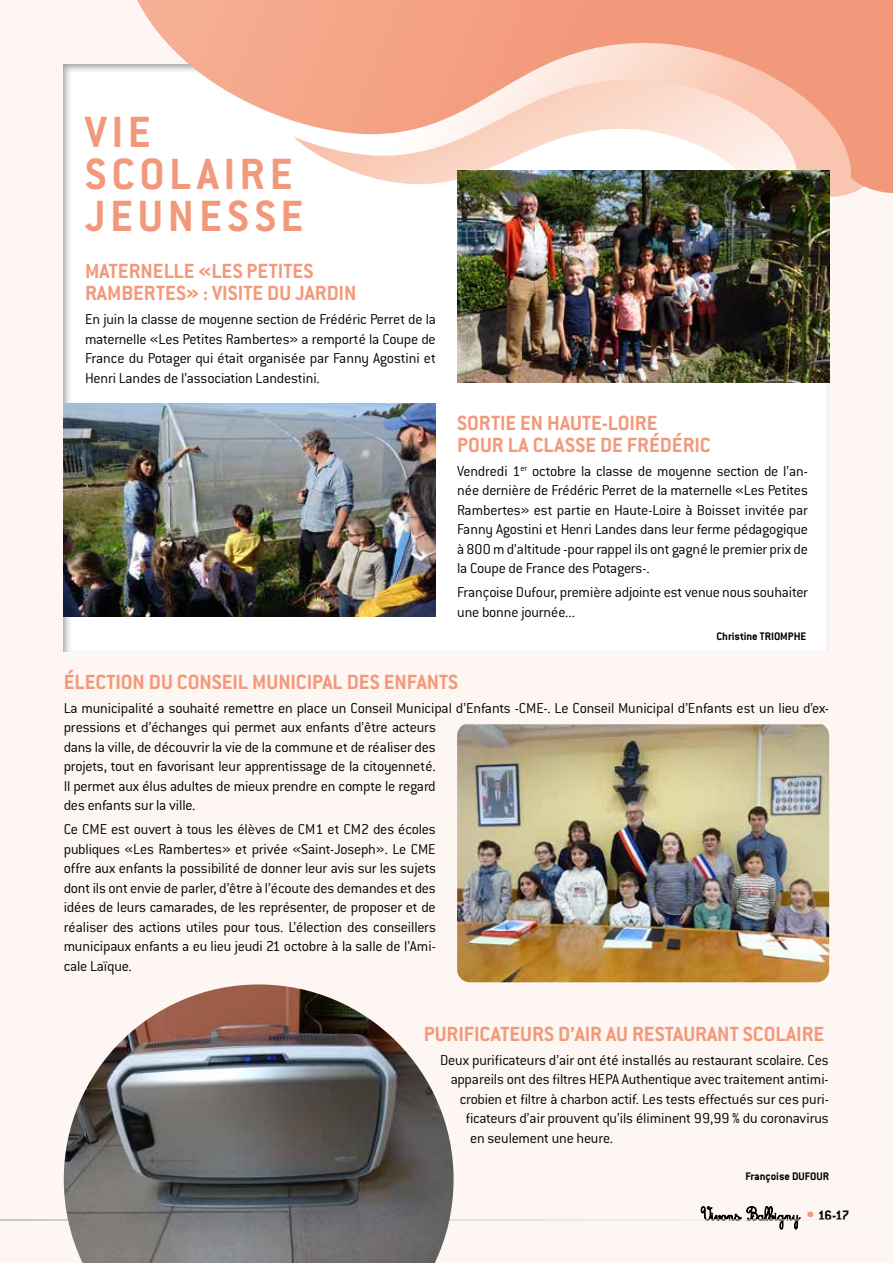
<style>
.page{position:relative;width:893px;height:1263px;background:#fef6f2}
.page>*{position:absolute;margin:0;border:0;box-sizing:border-box;transform-origin:0 0}
.t1{font:700 48px/42px "Conduit ITC";letter-spacing:.1em;color:#f3997b}
.t2{font:700 22.5px/22.5px "Conduit ITC";color:#f3997b}
.t3{font:300 15.75px/19.5px "Conduit ITC";letter-spacing:-.015em;color:#000;text-align:justify}
.t4{font:700 15px "Conduit ITC";color:#000}
.t5{font:700 12px "Conduit ITC";color:#000}
.s1{font-size:18px;color:#f3997b}
</style>
<div class="page">
<div style="left:62px;top:62px;width:768px;height:591px;background:#fff"></div>
<svg style="left:700px;top:1206px;width:101px;height:24px"></svg>
<hr style="left:0;top:1219px;width:893px;height:1px;background:#fff">
<svg style="left:137px;top:0;width:756px;height:193px"></svg>
<img style="left:457px;top:170px;width:372px;height:213px">
<img style="left:64px;top:404px;width:372px;height:213px">
<img style="left:457px;top:724px;width:372px;height:258px">
<img style="left:64px;top:984px;width:390px;height:279px">
<h1 class="t1" style="left:85px;top:110px;width:220px">VIE<br>SCOLAIRE<br>JEUNESSE</h1>
<h2 class="t2" style="left:85px;top:259px;width:273px">MATERNELLE «LES PETITES<br>RAMBERTES» : VISITE DU JARDIN</h2>
<p class="t3" style="left:85px;top:310px;width:352px">En juin la classe de moyenne section de Frédéric Perret de la maternelle «Les Petites Rambertes» a remporté la Coupe de France du Potager qui était organisée par Fanny Agostini et Henri Landes de l’association Landestini.</p>
<h2 class="t2" style="left:457px;top:411px;width:255px">SORTIE EN HAUTE-LOIRE<br>POUR LA CLASSE DE FRÉDÉRIC</h2>
<p class="t3" style="left:457px;top:461px;width:352px">Vendredi 1<sup>er</sup> octobre la classe de moyenne section de l’an&shy;née dernière de Frédéric Perret de la maternelle «Les Petites Rambertes» est partie en Haute-Loire à Boisset invitée par Fanny Agostini et Henri Landes dans leur ferme pédagogique à 800 m d’altitude -pour rappel ils ont gagné le premier prix de la Coupe de France des Potagers-.</p>
<p class="t3" style="left:457px;top:582px;width:352px">Françoise Dufour, première adjointe est venue nous souhaiter une bonne journée...</p>
<p class="t5" style="left:716px;top:629px;width:91px">Christine TRIOMPHE</p>
<h2 class="t2" style="left:64px;top:670px;width:396px">ÉLECTION DU CONSEIL MUNICIPAL DES ENFANTS</h2>
<p class="t3" style="left:64px;top:698px;width:766px;text-align:left">La municipalité a souhaité remettre en place un Conseil Municipal d’Enfants -CME-. Le Conseil Municipal d’Enfants est un lieu d’ex&shy;pressions et d’échanges qui permet aux enfants d’être acteurs<br>dans la ville, de découvrir la vie de la commune et de réaliser des<br>projets, tout en favorisant leur apprentissage de la citoyenneté.<br>Il permet aux élus adultes de mieux prendre en compte le regard<br>des enfants sur la ville.</p>
<p class="t3" style="left:64px;top:819px;width:374px">Ce CME est ouvert à tous les élèves de CM1 et CM2 des écoles publiques «Les Rambertes» et privée «Saint-Joseph». Le CME offre aux enfants la possibilité de donner leur avis sur les sujets dont ils ont envie de parler, d’être à l’écoute des demandes et des idées de leurs camarades, de les représenter, de proposer et de réaliser des actions utiles pour tous. L’élection des conseillers municipaux enfants a eu lieu jeudi 21 octobre à la salle de l’Ami&shy;cale Laïque.</p>
<h2 class="t2" style="left:424px;top:1022px;width:402px">PURIFICATEURS D’AIR AU RESTAURANT SCOLAIRE</h2>
<p class="t3" style="left:440px;top:1050px;width:390px">Deux purificateurs d’air ont été installés au restaurant scolaire. Ces</p>
<p class="t3" style="left:451px;top:1069px;width:380px">appareils ont des filtres HEPA Authentique avec traitement antimi-</p>
<p class="t3" style="left:460px;top:1089px;width:371px">crobien et filtre à charbon actif. Les tests effectués sur ces puri-</p>
<p class="t3" style="left:466px;top:1108px;width:364px">ficateurs d’air prouvent qu’ils éliminent 99,99 % du coronavirus</p>
<p class="t3" style="left:470px;top:1128px;width:145px">en seulement une heure.</p>
<p class="t5" style="left:745px;top:1169px;width:85px">Françoise DUFOUR</p>
<p class="t4" style="left:807px;top:1207px;width:44px"><span class="s1">•</span> 16-17</p>
</div>
